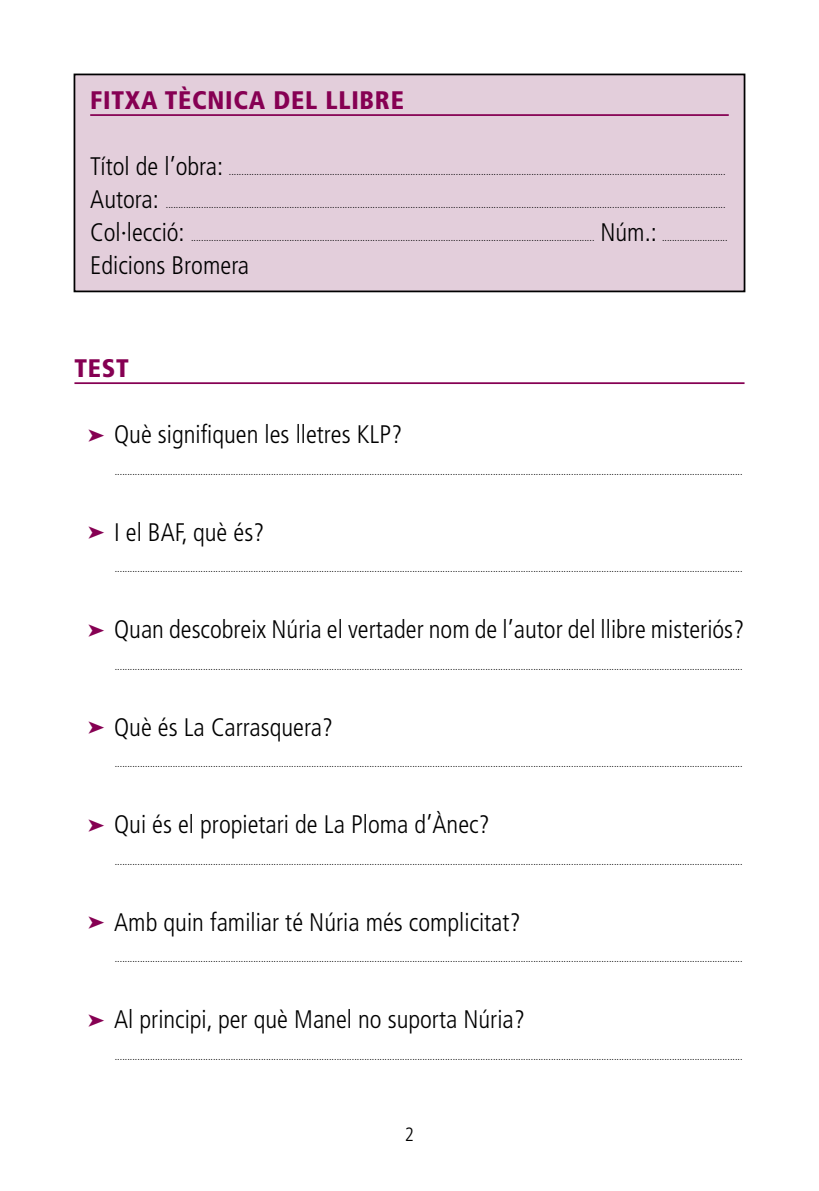
<style>
.page{position:relative;width:819px;height:1191px;background:#fff}
.page>*{position:absolute;margin:0;border:0;box-sizing:border-box;transform-origin:0 0}
.t1{font:300 condensed 25.38px "Frutiger LT Std";color:#000}
.t2{font:900 condensed 25.38px "Frutiger LT Std";letter-spacing:.03em;color:#860053}
.t3{font:300 condensed 19.25px "Frutiger LT Std";color:#000}
.t4{font:300 condensed 10.5px "Frutiger LT Std";color:#000}
</style>
<div class="page">
<div style="left:74px;top:74px;width:670px;height:217px;background:#e3cedb"></div>
<hr style="left:90px;top:114px;width:638px;height:2px;background:#860053">
<div style="left:74px;top:74px;width:671px;height:218px;border:2px solid #000"></div>
<hr style="left:74px;top:382px;width:670px;height:2px;background:#860053">
<h1 class="t2" style="left:90px;top:85px;width:315px">FITXA TÈCNICA DEL LLIBRE</h1>
<h1 class="t1" style="left:90px;top:152px;width:134px">Títol de l’obra:</h1>
<p class="t4" style="left:229px;top:166px;width:498px">.....................................................................................................................................................................................................</p>
<h1 class="t1" style="left:90px;top:185px;width:70px">Autora:</h1>
<p class="t4" style="left:166px;top:199px;width:561px">..............................................................................................................................................................................................................................</p>
<h1 class="t1" style="left:90px;top:218px;width:96px">Col·lecció:</h1>
<p class="t4" style="left:191px;top:232px;width:405px">................................................................................................................................................................</p>
<h1 class="t1" style="left:600px;top:218px;width:58px">Núm.:</h1>
<p class="t4" style="left:662px;top:232px;width:67px">..........................</p>
<h1 class="t1" style="left:90px;top:251px;width:160px">Edicions Bromera</h1>
<h1 class="t2" style="left:74px;top:353px;width:56px">TEST</h1>
<h1 class="t1" style="left:114px;top:420px;width:290px">Què signifiquen les lletres KLP?</h1>
<p class="t4" style="left:115px;top:465px;width:629px">.........................................................................................................................................................................................................................................................</p>
<h1 class="t1" style="left:114px;top:517px;width:152px">I el BAF, què és?</h1>
<p class="t4" style="left:115px;top:563px;width:629px">.........................................................................................................................................................................................................................................................</p>
<h1 class="t1" style="left:114px;top:615px;width:631px">Quan descobreix Núria el vertader nom de l’autor del llibre misteriós?</h1>
<p class="t4" style="left:115px;top:660px;width:629px">.........................................................................................................................................................................................................................................................</p>
<h1 class="t1" style="left:114px;top:712px;width:220px">Què és La Carrasquera?</h1>
<p class="t4" style="left:115px;top:758px;width:629px">.........................................................................................................................................................................................................................................................</p>
<h1 class="t1" style="left:114px;top:810px;width:377px">Qui és el propietari de La Ploma d’Ànec?</h1>
<p class="t4" style="left:115px;top:855px;width:629px">.........................................................................................................................................................................................................................................................</p>
<h1 class="t1" style="left:114px;top:907px;width:408px">Amb quin familiar té Núria més complicitat?</h1>
<p class="t4" style="left:115px;top:952px;width:629px">.........................................................................................................................................................................................................................................................</p>
<h1 class="t1" style="left:114px;top:1005px;width:412px">Al principi, per què Manel no suporta Núria?</h1>
<p class="t4" style="left:115px;top:1050px;width:629px">.........................................................................................................................................................................................................................................................</p>
<h2 class="t3" style="left:405px;top:1123px;width:11px">2</h2>
</div>
